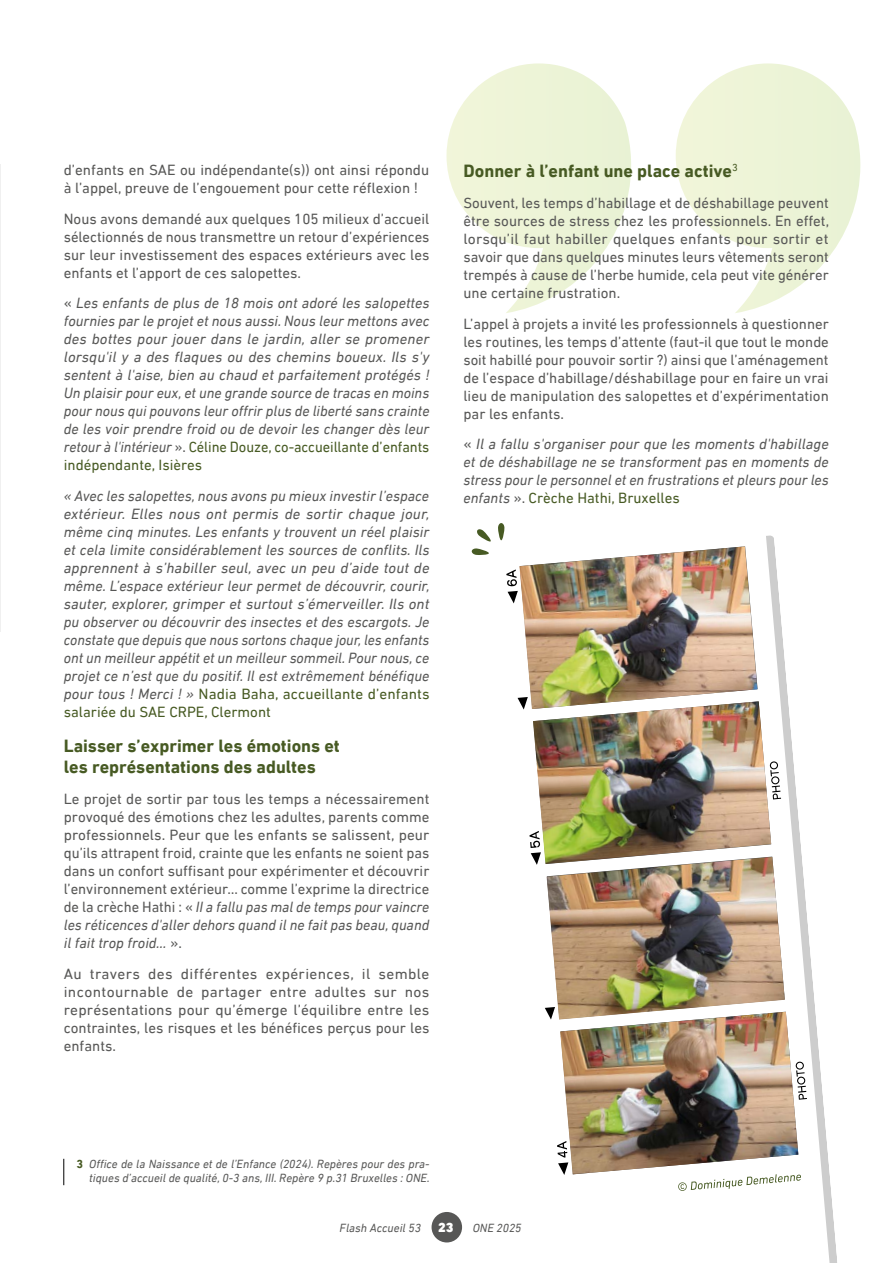
<style>
.page{position:relative;width:893px;height:1263px;background:#fff}
.page>*{position:absolute;margin:0;border:0;box-sizing:border-box;transform-origin:0 0}
.Sous_titre_2{font:700 18px/21.6px "DIN Next LT Pro";color:#475a23}
.Texte_body{font:15px/18px "DIN Next LT Pro";color:#575756;text-align:justify}
.Texte_body-2{font:italic 15px/18px "DIN Next LT Pro";color:#575756;text-align:justify}
.t1{font:900 13.5px "DIN Next LT Pro";color:#fff}
.Note_de_bas_de_page_droite{font:italic 12px/14.4px "DIN Next LT Pro";color:#575756;text-align:right}
.s1{font-style:normal}
.s2{font-style:normal;color:#475a23}
.s3{font-style:italic}
.s4{font-weight:700;font-style:normal;color:#475a23}
</style>
<div class="page">
<div style="left:432px;top:1212px;width:30px;height:30px;background:#575756;border-radius:50%"></div>
<svg style="left:446px;top:63px;width:185px;height:250px"></svg>
<svg style="left:676px;top:63px;width:184px;height:250px"></svg>
<hr style="left:0;top:164px;width:1px;height:467px;background:#f0f0f0">
<svg style="left:64px;top:1159px;width:1px;height:26px"></svg>
<svg style="left:501px;top:526px;width:329px;height:737px"></svg>
<svg style="left:498px;top:523px;width:6px;height:17px"></svg>
<svg style="left:471px;top:529px;width:20px;height:26px"></svg>
<img style="left:506px;top:546px;width:301px;height:645px">
<p class="Texte_body" style="left:64px;top:161px;width:367px">d’enfants en SAE ou indépendante(s)) ont ainsi répondu à l’appel, preuve de l’engouement pour cette réflexion !</p>
<p class="Texte_body" style="left:64px;top:209px;width:367px">Nous avons demandé aux quelques 105 milieux d’accueil sélectionnés de nous transmettre un retour d’expériences sur leur investissement des espaces extérieurs avec les enfants et l’apport de ces salopettes.</p>
<p class="Texte_body-2" style="left:64px;top:294px;width:367px"><span class="s1">«</span> Les enfants de plus de 18 mois ont adoré les salopettes fournies par le projet et nous aussi. Nous leur mettons avec des bottes pour jouer dans le jardin, aller se promener lorsqu'il y a des flaques ou des chemins boueux. Ils s'y sentent à l'aise, bien au chaud et parfaitement protégés !<br>Un plaisir pour eux, et une grande source de tracas en moins pour nous qui pouvons leur offrir plus de liberté sans crainte de les voir prendre froid ou de devoir les changer dès leur retour à l'intérieur <span class="s1">».</span> <span class="s2">Céline Douze, co-accueillante d’enfants indépendante, Isières</span></p>
<p class="Texte_body-2" style="left:64px;top:487px;width:367px">« Avec les salopettes, nous avons pu mieux investir l’espace extérieur. Elles nous ont permis de sortir chaque jour, même cinq minutes. Les enfants y trouvent un réel plaisir et cela limite considérablement les sources de conflits. Ils apprennent à s’habiller seul, avec un peu d’aide tout de même. L’espace extérieur leur permet de découvrir, courir, sauter, explorer, grimper et surtout s’émerveiller. Ils ont pu observer ou découvrir des insectes et des escargots. Je constate que depuis que nous sortons chaque jour, les enfants ont un meilleur appétit et un meilleur sommeil. Pour nous, ce projet ce n’est que du positif. Il est extrêmement bénéfique pour tous ! Merci ! » <span class="s2">Nadia Baha, accueillante d’enfants salariée du SAE CRPE, Clermont</span></p>
<h3 class="Sous_titre_2" style="left:64px;top:735px;width:278px">Laisser s’exprimer les émotions et les représentations des adultes</h3>
<p class="Texte_body" style="left:64px;top:790px;width:367px">Le projet de sortir par tous les temps a nécessairement provoqué des émotions chez les adultes, parents comme professionnels. Peur que les enfants se salissent, peur qu’ils attrapent froid, crainte que les enfants ne soient pas dans un confort suffisant pour expérimenter et découvrir l’environnement extérieur… comme l’exprime la directrice de la crèche Hathi : « <span class="s3">II a fallu pas mal de temps pour vaincre les réticences d'aller dehors quand il ne fait pas beau, quand il fait trop froid…</span> ».</p>
<p class="Texte_body" style="left:64px;top:964px;width:367px">Au travers des différentes expériences, il semble incontournable de partager entre adultes sur nos représentations pour qu’émerge l’équilibre entre les contraintes, les risques et les bénéfices perçus pour les enfants.</p>
<h3 class="Sous_titre_2" style="left:463px;top:160px;width:276px">Donner à l’enfant une place active<sup>3</sup></h3>
<p class="Texte_body" style="left:463px;top:194px;width:367px">Souvent, les temps d’habillage et de déshabillage peuvent être sources de stress chez les professionnels. En effet, lorsqu’il faut habiller quelques enfants pour sortir et savoir que dans quelques minutes leurs vêtements seront trempés à cause de l’herbe humide, cela peut vite générer une certaine frustration.</p>
<p class="Texte_body" style="left:463px;top:314px;width:367px">L’appel à projets a invité les professionnels à questionner les routines, les temps d’attente (faut-il que tout le monde soit habillé pour pouvoir sortir ?) ainsi que l’aménagement de l’espace d’habillage/déshabillage pour en faire un vrai lieu de manipulation des salopettes et d’expérimentation par les enfants.</p>
<p class="Texte_body-2" style="left:463px;top:435px;width:367px"><span class="s1">«</span> Il a fallu s'organiser pour que les moments d'habillage et de déshabillage ne se transforment pas en moments de stress pour le personnel et en frustrations et pleurs pour les enfants <span class="s1">».</span> <span class="s2">Crèche Hathi, Bruxelles</span></p>
<p class="Note_de_bas_de_page_droite" style="left:77px;top:1156px;width:355px"><span class="s4">3</span> Office de la Naissance et de l’Enfance (2024). Repères pour des pra&shy;tiques d’accueil de qualité, 0-3 ans, III. Repère 9 p.31 Bruxelles : ONE.</p>
<p class="Note_de_bas_de_page_droite" style="left:340px;top:1220px;width:83px">Flash Accueil 53</p>
<p class="t1" style="left:438px;top:1219px;width:17px">23</p>
<p class="Note_de_bas_de_page_droite" style="left:473px;top:1220px;width:50px">ONE 2025</p>
</div>
